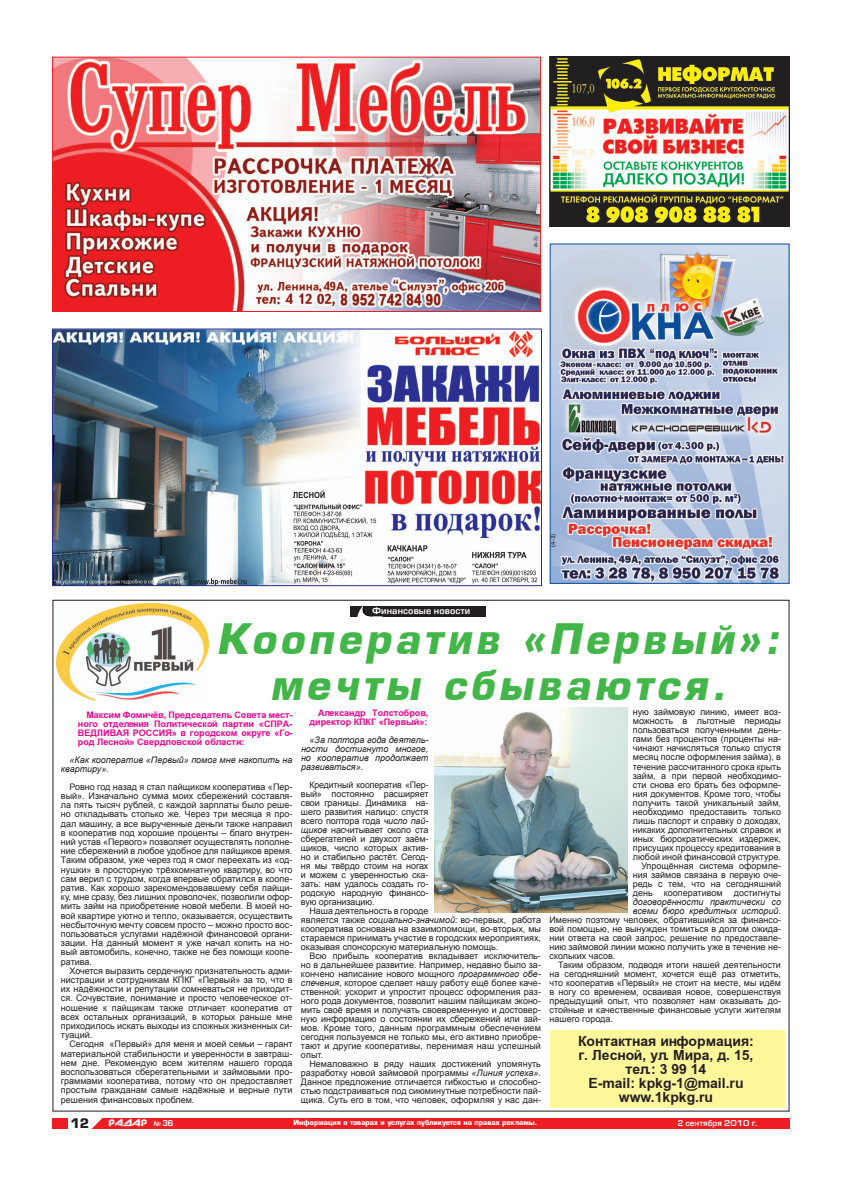
<style>
.page{position:relative;width:842px;height:1191px;background:#fff}
.page>*{position:absolute;margin:0;border:0;box-sizing:border-box;transform-origin:0 0}
.t1{font:italic 700 41px/46px "Europe";letter-spacing:.1em;color:#43b649;text-align:center}
.t2{font:700 14px/14px "Arial";color:#231f20;text-align:center}
.t3{font:700 13px "Europe";color:#231f20}
.t4{font:9px/9px "Arial";color:#231f20;text-align:justify}
.t5{font:italic 9px/9px "Arial";color:#231f20}
.t6{font:700 9px/9px "Arial";color:#ed028c;text-align:justify}
.t7{font:9px "Europe Demi";letter-spacing:.01em;color:#fff}
.t8{font:9px "New Zelek";color:#fff;scale:1.11 1}
.t9{font:8px "Europe Demi";color:#fff}
.t10{font:700 7px "Europe";color:#fff}
.t11{font:6px "Arial";color:#231f20;scale:1.05 1}
.t12{font:5px "Arial";color:#231f20;scale:1.06 1}
.s1{font-style:italic}
.s2{font-style:normal}
.s3{font-family:"Europe Demi";font-size:6px}
.s4{font-family:"Europe Demi";font-size:8px}
</style>
<div class="page">
<div style="left:550px;top:1029px;width:235px;height:78px;background:#fff79a"></div>
<div style="left:350px;top:606px;width:135px;height:10px;background:#231f20"></div>
<svg style="left:352px;top:599px;width:43px;height:18px"></svg>
<div style="left:370px;top:608px;width:30px;height:8px;background:#231f20"></div>
<svg style="left:354px;top:592px;width:51px;height:13px"></svg>
<div style="left:52px;top:1118px;width:737px;height:10px;background:#ee1d23"></div>
<svg style="left:87px;top:1111px;width:22px;height:18px"></svg>
<div style="left:68px;top:1108px;width:19px;height:27px;background:#fff"></div>
<img style="left:549px;top:57px;width:240px;height:170px">
<img style="left:552px;top:245px;width:235px;height:337px">
<div style="left:550px;top:243px;width:239px;height:341px;border:1px solid #0c4e99"></div>
<img style="left:54px;top:59px;width:485px;height:251px">
<div style="left:52px;top:57px;width:489px;height:255px;border:1px solid #ee1d23"></div>
<img style="left:54px;top:330px;width:486px;height:254px">
<div style="left:52px;top:328px;width:490px;height:258px;border:1px solid #2e3092"></div>
<img style="left:57px;top:603px;width:151px;height:97px">
<img style="left:434px;top:708px;width:193px;height:204px">
<p class="t12" style="left:532px;top:247px;width:12px;rotate:-90deg">(4-3)</p>
<p class="t7" style="left:372px;top:605px;width:100px">Финансовые новости</p>
<p class="t11" style="left:549px;top:547px;width:14px;rotate:-90deg">(4-3)</p>
<h1 class="t1" style="left:216px;top:616px;width:565px">Кооператив «Первый»: мечты сбываются.</h1>
<p class="t6" style="left:78px;top:710px;width:216px;text-indent:8px">Максим Фомичёв, Председатель Совета мест&shy;ного отделения Политической партии «СПРА-ВЕДЛИВАЯ РОССИЯ» в городском округе «Го&shy;род Лесной» Свердловской области:</p>
<p class="t5" style="left:61px;top:755px;width:233px;text-indent:8px">«Как кооператив «Первый» помог мне накопить на квартиру».</p>
<p class="t4" style="left:61px;top:782px;width:233px;text-indent:8px">Ровно год назад я стал пайщиком кооператива «Пер&shy;вый». Изначально сумма моих сбережений составля&shy;ла пять тысяч рублей, с каждой зарплаты было реше&shy;но откладывать столько же. Через три месяца я про&shy;дал машину, а все вырученные деньги также направил в кооператив под хорошие проценты – благо внутрен&shy;ний устав «Первого» позволяет осуществлять пополне&shy;ние сбережений в любое удобное для пайщиков время.<br>Таким образом, уже через год я смог переехать из «од&shy;нушки» в просторную трёхкомнатную квартиру, во что сам верил с трудом, когда впервые обратился в коопе&shy;ратив. Как хорошо зарекомендовавшему себя пайщи&shy;ку, мне сразу, без лишних проволочек, позволили офор&shy;мить займ на приобретение новой мебели. В моей но&shy;вой квартире уютно и тепло, оказывается, осуществить несбыточную мечту совсем просто – можно просто вос&shy;пользоваться услугами надёжной финансовой органи&shy;зации. На данный момент я уже начал копить на но&shy;вый автомобиль, конечно, также не без помощи коопе&shy;ратива.</p>
<p class="t4" style="left:61px;top:966px;width:233px;text-indent:8px">Хочется выразить сердечную признательность адми&shy;нистрации и сотрудникам КПКГ «Первый» за то, что в их надёжности и репутации сомневаться не приходит&shy;ся. Сочувствие, понимание и просто человеческое от&shy;ношение к пайщикам также отличает кооператив от всех остальных организаций, в которых раньше мне приходилось искать выходы из сложных жизненных си&shy;туаций.</p>
<p class="t4" style="left:61px;top:1039px;width:233px;text-indent:8px">Сегодня «Первый» для меня и моей семьи – гарант материальной стабильности и уверенности в завтраш&shy;нем дне. Рекомендую всем жителям нашего города воспользоваться сберегательными и займовыми про&shy;граммами кооператива, потому что он предоставляет простым гражданам самые надёжные и верные пути решения финансовых проблем.</p>
<p class="t6" style="left:309px;top:708px;width:120px;text-align:right">Александр Толстобров, директор КПКГ «Первый»:</p>
<p class="t5" style="left:301px;top:735px;width:129px;text-align:justify;text-indent:8px">«За полтора года деятель&shy;ности достигнуто многое, но кооператив продолжает развиваться».</p>
<p class="t4" style="left:301px;top:780px;width:129px;text-indent:9px">Кредитный кооператив «Пер&shy;вый» постоянно расширяет свои границы. Динамика на&shy;шего развития налицо: спустя всего полтора года <span class="s1">число пай&shy;щиков</span> насчитывает около ста сберегателей и двухсот заём&shy;щиков, число которых актив&shy;но и стабильно растёт. Сегод&shy;ня мы твёрдо стоим на ногах и можем с уверенностью ска&shy;зать: нам удалось создать го&shy;родскую народную финансо&shy;вую организацию.</p>
<p class="t4" style="left:301px;top:906px;width:242px;text-align:left;text-indent:8px">Наша деятельность в городе<br>является также <span class="s1">социально-значимой</span>: во-первых, работа кооператива основана на взаимопомощи, во-вторых, мы стараемся принимать участие в городских мероприятиях, оказывая спонсорскую материальную помощь.</p>
<p class="t4" style="left:301px;top:951px;width:242px;text-indent:8px">Всю прибыль кооператив вкладывает исключитель&shy;но в дальнейшее развитие. Например, недавно было за&shy;кончено написание нового мощного <span class="s1">программного обе&shy;спечения</span>, которое сделает нашу работу ещё более каче&shy;ственной: ускорит и упростит процесс оформления раз&shy;ного рода документов, позволит нашим пайщикам эконо&shy;мить своё время и получать своевременную и достовер&shy;ную информацию о состоянии их сбережений или зай&shy;мов. Кроме того, данным программным обеспечением сегодня пользуемся не только мы, его активно приобре&shy;тают и другие кооперативы, перенимая наш успешный опыт.</p>
<p class="t4" style="left:301px;top:1059px;width:242px;text-indent:8px">Немаловажно в ряду наших достижений упомянуть разработку новой займовой программы <span class="s1">«Линия успеха»</span>.<br>Данное предложение отличается гибкостью и способно&shy;стью подстраиваться под сиюминутные потребности пай&shy;щика. Суть его в том, что человек, оформляя у нас дан-</p>
<p class="t4" style="left:633px;top:708px;width:150px;text-align:right">ную займовую линию, имеет воз&shy;можность в льготные периоды пользоваться полученными день&shy;гами без процентов (проценты на&shy;чинают начисляться только спустя месяц после оформления займа), в течение рассчитанного срока крыть займ, а при первой необходимо&shy;сти снова его брать без оформле&shy;ния документов. Кроме того, чтобы получить такой уникальный займ, необходимо предоставить только лишь паспорт и справку о доходах, никаких дополнительных справок и иных бюрократических издержек, присущих процессу кредитования в любой иной финансовой структуре.<br>Упрощённая система оформле&shy;ния займов связана в первую оче&shy;редь с тем, что на сегодняшний день кооперативом достигнуты</p>
<p class="t5" style="left:633px;top:897px;width:150px">договорённости практически со</p>
<p class="t5" style="left:633px;top:906px;width:150px">всеми бюро кредитных историй<span class="s2">.</span></p>
<p class="t4" style="left:549px;top:915px;width:233px">Именно поэтому человек, обратившийся за финансо-</p>
<p class="t4" style="left:549px;top:924px;width:233px">вой помощью, не вынужден томиться в долгом ожида-</p>
<p class="t4" style="left:549px;top:933px;width:233px">нии ответа на свой запрос, решение по предоставле-</p>
<p class="t4" style="left:549px;top:942px;width:233px">нию займовой линии можно получить уже в течение не-</p>
<p class="t4" style="left:549px;top:951px;width:67px">скольких часов.</p>
<p class="t4" style="left:558px;top:960px;width:224px">Таким образом, подводя итоги нашей деятельности</p>
<p class="t4" style="left:549px;top:969px;width:233px">на сегодняшний момент, хочется ещё раз отметить,</p>
<p class="t4" style="left:549px;top:978px;width:233px">что кооператив «Первый» не стоит на месте, мы идём</p>
<p class="t4" style="left:549px;top:987px;width:233px">в ногу со временем, осваивая новое, совершенствуя</p>
<p class="t4" style="left:549px;top:996px;width:233px">предыдущий опыт, что позволяет нам оказывать до-</p>
<p class="t4" style="left:549px;top:1005px;width:233px">стойные и качественные финансовые услуги жителям</p>
<p class="t4" style="left:549px;top:1014px;width:65px">нашего города.</p>
<h2 class="t2" style="left:578px;top:1034px;width:177px">Контактная информация: г. Лесной, ул. Мира, д. 15, тел.: 3 99 14<br>E-mail: kpkg-1@mail.ru www.1kpkg.ru</h2>
<h3 class="t3" style="left:70px;top:1115px;width:20px">12</h3>
<p class="t8" style="left:109px;top:1117px;width:60px">РАДАР <span class="s3">¹</span> <span class="s4">36</span></p>
<p class="t10" style="left:294px;top:1118px;width:245px">Информация о товарах и услугах публикуется на правах рекламы.</p>
<p class="t9" style="left:678px;top:1118px;width:81px">2 сентября 2010 г.</p>
</div>
